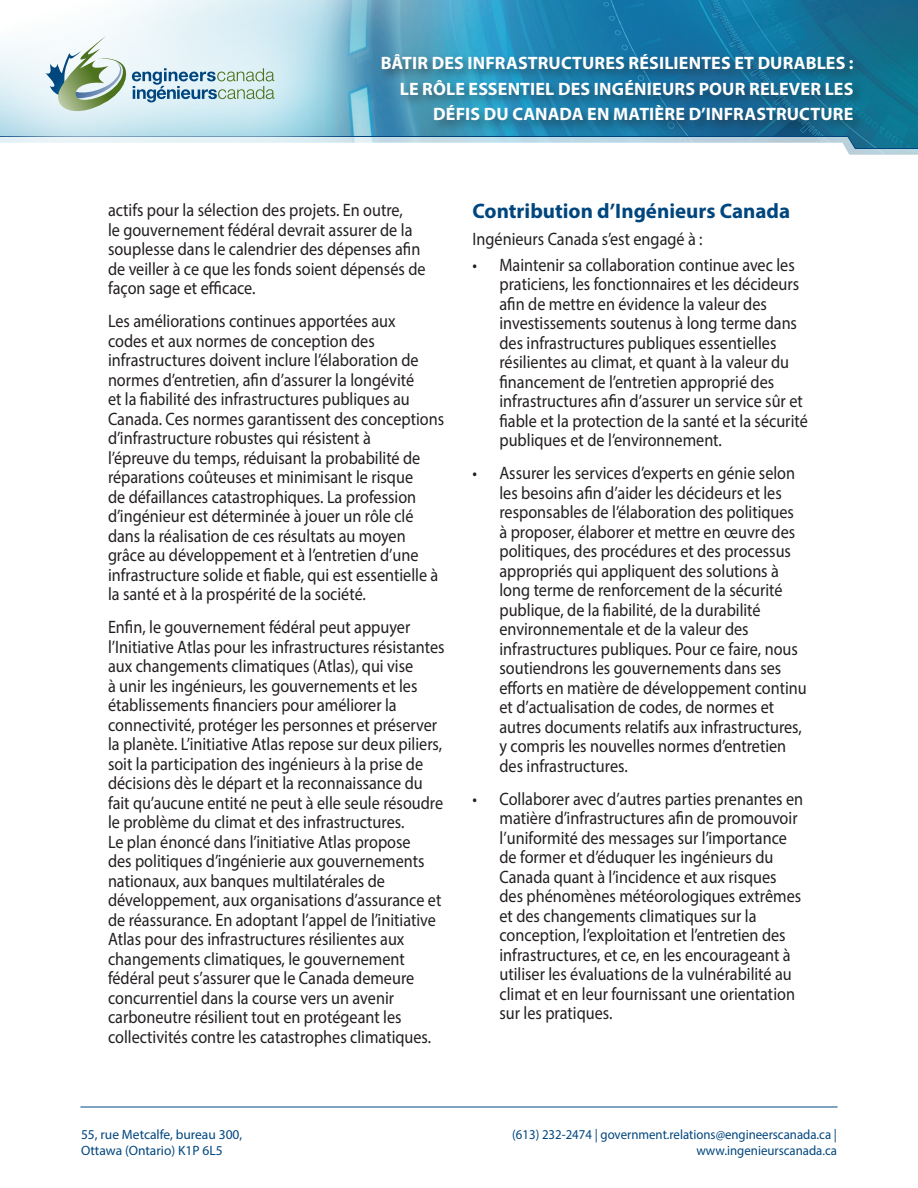
<style>
.page{position:relative;width:918px;height:1188px;background:#fff}
.page>*{position:absolute;margin:0;border:0;box-sizing:border-box;transform-origin:0 0}
.Title_1{font:700 21px "Myriad Pro";color:#00467e}
.Body{font:18px/19.5px "Myriad Pro";color:#231f20;scale:.9 1}
.t1{font:700 18px/25.5px "Myriad Pro";letter-spacing:.01em;color:#fff;text-align:right}
.Title_1-2{font:18px "Myriad Pro";color:#231f20;scale:.9 1}
.t2{font:13.5px/16.2px "Myriad Pro";color:#00467e;text-align:right;scale:.95 1}
.t3{font:13.5px/16.2px "Myriad Pro";color:#00467e}
</style>
<div class="page">
<img style="left:80px;top:0;width:838px;height:1107px">
<svg style="left:80px;top:176px;width:795px;height:80px"></svg>
<svg style="left:850px;top:235px;width:68px;height:117px"></svg>
<svg style="left:382px;top:136px;width:536px;height:40px"></svg>
<div style="left:0;top:0;width:382px;height:219px;background:#fff;opacity:.75"></div>
<svg style="left:45px;top:36px;width:229px;height:78px;background:#c3d8d9"></svg>
<hr style="left:80px;top:1107px;width:758px;height:1px;background:#00467e">
<div style="left:378px;top:51px;width:488px;height:83px;background:#231f20;opacity:.52"></div>
<p class="t1" style="left:381px;top:50px;width:474px">BÂTIR DES INFRASTRUCTURES RÉSILIENTES ET DURABLES :<br>LE RÔLE ESSENTIEL DES INGÉNIEURS POUR RELEVER LES<br>DÉFIS DU CANADA EN MATIÈRE D’INFRASTRUCTURE</p>
<p class="Body" style="left:108px;top:200px;width:354px">actifs pour la sélection des projets. En outre,<br>le gouvernement fédéral devrait assurer de la souplesse dans le calendrier des dépenses afin de veiller à ce que les fonds soient dépensés de façon sage et efficace.</p>
<p class="Body" style="left:108px;top:311px;width:375px">Les améliorations continues apportées aux<br>codes et aux normes de conception des infrastructures doivent inclure l’élaboration de normes d’entretien, afin d’assurer la longévité<br>et la fiabilité des infrastructures publiques au Canada. Ces normes garantissent des conceptions d’infrastructure robustes qui résistent à<br>l’épreuve du temps, réduisant la probabilité de réparations coûteuses et minimisant le risque<br>de défaillances catastrophiques. La profession d’ingénieur est déterminée à jouer un rôle clé dans la réalisation de ces résultats au moyen grâce au développement et à l’entretien d’une infrastructure solide et fiable, qui est essentielle à la santé et à la prospérité de la société.</p>
<p class="Body" style="left:108px;top:617px;width:376px">Enfin, le gouvernement fédéral peut appuyer l’Initiative Atlas pour les infrastructures résistantes aux changements climatiques (Atlas), qui vise<br>à unir les ingénieurs, les gouvernements et les établissements financiers pour améliorer la connectivité, protéger les personnes et préserver la planète. L’initiative Atlas repose sur deux piliers, soit la participation des ingénieurs à la prise de décisions dès le départ et la reconnaissance du fait qu’aucune entité ne peut à elle seule résoudre le problème du climat et des infrastructures.<br>Le plan énoncé dans l’initiative Atlas propose<br>des politiques d’ingénierie aux gouvernements nationaux, aux banques multilatérales de développement, aux organisations d’assurance et de réassurance. En adoptant l’appel de l’initiative Atlas pour des infrastructures résilientes aux changements climatiques, le gouvernement fédéral peut s’assurer que le Canada demeure concurrentiel dans la course vers un avenir carboneutre résilient tout en protégeant les collectivités contre les catastrophes climatiques.</p>
<p class="Title_1" style="left:472px;top:197px;width:319px">Contribution d’Ingénieurs Canada</p>
<p class="Title_1-2" style="left:472px;top:227px;width:257px">Ingénieurs Canada s’est engagé à :</p>
<p class="Body" style="left:500px;top:255px;width:344px;text-indent:-27px">• Maintenir sa collaboration continue avec les praticiens, les fonctionnaires et les décideurs afin de mettre en évidence la valeur des investissements soutenus à long terme dans des infrastructures publiques essentielles résilientes au climat, et quant à la valeur du financement de l’entretien approprié des infrastructures afin d’assurer un service sûr et fiable et la protection de la santé et la sécurité publiques et de l’environnement.</p>
<p class="Body" style="left:500px;top:463px;width:343px;text-indent:-27px">• Assurer les services d’experts en génie selon les besoins afin d’aider les décideurs et les responsables de l’élaboration des politiques<br>à proposer, élaborer et mettre en œuvre des politiques, des procédures et des processus appropriés qui appliquent des solutions à long terme de renforcement de la sécurité publique, de la fiabilité, de la durabilité environnementale et de la valeur des infrastructures publiques. Pour ce faire, nous soutiendrons les gouvernements dans ses efforts en matière de développement continu et d’actualisation de codes, de normes et autres documents relatifs aux infrastructures, y compris les nouvelles normes d’entretien des infrastructures.</p>
<p class="Body" style="left:500px;top:789px;width:339px;text-indent:-27px">• Collaborer avec d’autres parties prenantes en matière d’infrastructures afin de promouvoir l’uniformité des messages sur l’importance de former et d’éduquer les ingénieurs du Canada quant à l’incidence et aux risques des phénomènes météorologiques extrêmes et des changements climatiques sur la conception, l’exploitation et l’entretien des infrastructures, et ce, en les encourageant à utiliser les évaluations de la vulnérabilité au climat et en leur fournissant une orientation sur les pratiques.</p>
<p class="t3" style="left:81px;top:1126px;width:163px">55, rue Metcalfe, bureau 300,<br>Ottawa (Ontario) K1P 6L5</p>
<p class="t2" style="left:512px;top:1126px;width:343px">(613) 232-2474 | government.relations@engineerscanada.ca | www.ingenieurscanada.ca</p>
</div>
